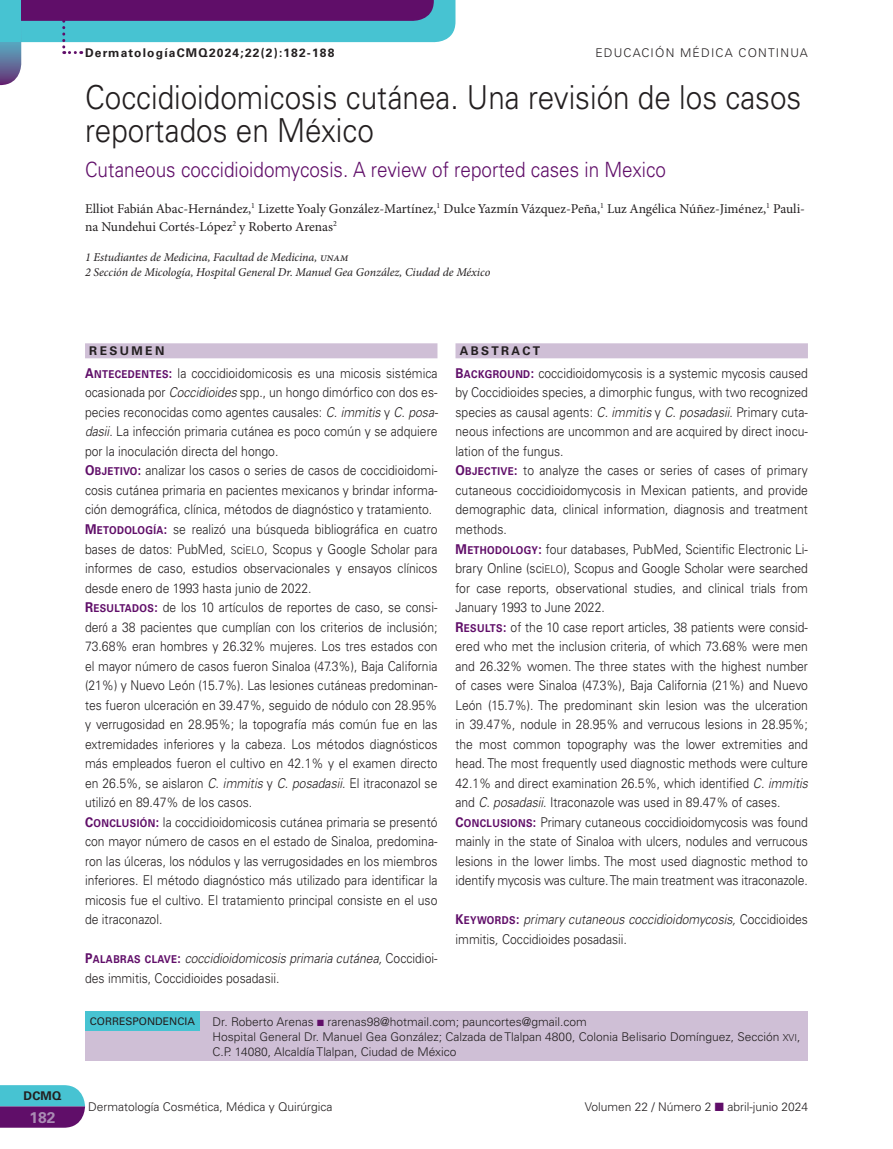
<style>
.page{position:relative;width:893px;height:1149px;background:#fff}
.page>*{position:absolute;margin:0;border:0;box-sizing:border-box;transform-origin:0 0}
.t1{font:300 33px/33px "Univers LT Std";color:#231f20;scale:.9 1}
.t2{font:300 21px "Univers LT Std";color:#600e69;scale:.9 1}
.t3{font:700 15.45px "Univers LT Std";color:#aa8cb4}
.t4{font:300 13.5px/19.5px "Univers LT Std";color:#231f20;scale:.9 1}
.t5{font:13.5px/18px "Minion Pro";letter-spacing:-.005em;color:#231f20}
.t6{font:300 12px/15px "Univers LT Std";color:#231f20}
.t7{font:italic 12px/15px "Minion Pro";letter-spacing:-.005em;color:#231f20}
.t8{font:700 12px "Univers LT Std";letter-spacing:.1em;color:#231f20}
.t9{font:300 12px "Univers LT Std";letter-spacing:.1em;color:#231f20}
.t10{font:700 12px "Univers LT Std";letter-spacing:.2em;color:#231f20}
.t11{font:10.5px "Univers LT Std";color:#231f20}
.s1{font-family:"Univers LT Std Bold SC800";font-weight:400;color:#600e69}
.s2{font-family:"Univers LT Std Bold SC800";font-weight:400;font-size:10.8px;color:#600e69}
.s3{font-style:italic}
.s4{font-family:"Univers LT Std Light SC800";font-weight:400;font-size:10.8px}
.s5{font-stretch:condensed}
.s6{color:#600e69}
.s7{font-family:"Univers LT Std Light SC800";font-weight:400;font-size:9.6px}
</style>
<div class="page">
<svg style="left:0;top:0;width:455px;height:85px"></svg>
<svg style="left:0;top:1085px;width:85px;height:42px;background:#5d71a3"></svg>
<div style="left:0;top:0;width:21px;height:42px;background:#47c3d2"></div>
<div style="left:85px;top:1011px;width:723px;height:49px;background:#cfbfd6"></div>
<div style="left:85px;top:1011px;width:115px;height:19px;background:#47c3d2"></div>
<div style="left:455px;top:343px;width:353px;height:15px;background:#cfbfd6"></div>
<div style="left:85px;top:343px;width:352px;height:15px;background:#cfbfd6"></div>
<p class="t8" style="left:85px;top:46px;width:251px">DermatologíaCMQ2024;22(2):182-188</p>
<p class="t9" style="left:595px;top:46px;width:214px">EDUCACIÓN MÉDICA CONTINUA</p>
<h1 class="t1" style="left:85px;top:81px;width:797px">Coccidioidomicosis cutánea. Una revisión de los casos reportados en México</h1>
<h2 class="t2" style="left:85px;top:156px;width:647px">Cutaneous coccidioidomycosis. A review of reported cases in Mexico</h2>
<p class="t5" style="left:85px;top:200px;width:722px">Elliot Fabián Abac-Hernández,<sup>1</sup> Lizette Yoaly González-Martínez,<sup>1</sup> Dulce Yazmín Vázquez-Peña,<sup>1</sup> Luz Angélica Núñez-Jiménez,<sup>1</sup> Pauli&shy;na Nundehui Cortés-López<sup>2</sup> y Roberto Arenas<sup>2</sup></p>
<p class="t7" style="left:85px;top:249px;width:407px">1 Estudiantes de Medicina, Facultad de Medicina, unam<br>2 Sección de Micología, Hospital General Dr. Manuel Gea González, Ciudad de México</p>
<p class="t8" style="left:23px;top:1088px;width:40px">DCMQ</p>
<p class="t3" style="left:29px;top:1107px;width:28px">182</p>
<p class="t10" style="left:89px;top:344px;width:77px">RESUMEN</p>
<p class="t4" style="left:85px;top:363px;width:394px"><span class="s1">A</span><span class="s2">NTECEDENTES</span><span class="s1">:</span> la coccidioidomicosis es una micosis sistémica ocasionada por <span class="s3">Coccidioides</span> spp., un hongo dimórfico con dos es&shy;pecies reconocidas como agentes causales: <span class="s3">C. immitis</span> y <span class="s3">C. posa&shy;dasii</span>. La infección primaria cutánea es poco común y se adquiere por la inoculación directa del hongo.<br><span class="s1">O</span><span class="s2">BJETIVO</span><span class="s1">:</span> analizar los casos o series de casos de coccidioidomi&shy;cosis cutánea primaria en pacientes mexicanos y brindar informa&shy;ción demográfica, clínica, métodos de diagnóstico y tratamiento.<br><span class="s1">M</span><span class="s2">ETODOLOGÍA</span><span class="s1">:</span> se realizó una búsqueda bibliográfica en cuatro bases de datos: PubMed, <span class="s4">S</span>ci<span class="s4">ELO</span>, Scopus y Google Scholar para informes de caso, estudios observacionales y ensayos clínicos desde enero de 1993 hasta junio de 2022.<br><span class="s1">R</span><span class="s2">ESULTADOS</span><span class="s1">:</span> de los 10 artículos de reportes de caso, se consi&shy;der<span class="s5">ó a</span> 38 pacientes que cumplían con los criterios de inclusión; 73.68% eran hombres y 26.32% mujeres. Los tres estados con el mayor número de casos fueron Sinaloa (47.3%), Baja California (21%) y Nuevo León (15.7%). Las lesiones cutáneas predominan&shy;tes fueron ulceración en 39.47%, seguido de nódulo con 28.95% y verrugosidad en 28.95%; la topografía más común fue en las extremidades inferiores y la cabeza. Los métodos diagnósticos más empleados fueron el cultivo en 42.1% y el examen directo en 26.5%, se aislaron <span class="s3">C. immitis</span> y <span class="s3">C. posadasii</span>. El itraconazol se utilizó en 89.47% de los casos.<br><span class="s1">C</span><span class="s2">ONCLUSIÓN</span><span class="s1">:</span> la coccidioidomicosis cutánea primaria se presentó con mayor número de casos en el estado de Sinaloa, predomina&shy;ron las úlceras, los nódulos y las verrugosidades en los miembros inferiores. El método diagnóstico más utilizado para identificar la micosis fue el cultivo. El tratamiento principal consiste en el uso de itraconazol.</p>
<p class="t4" style="left:85px;top:948px;width:393px"><span class="s1">P</span><span class="s2">ALABRAS CLAVE</span><span class="s1">:</span> <span class="s3">coccidioidomicosis primaria cutánea,</span> Coccidioi&shy;des immitis, Coccidioides posadasii.</p>
<p class="t10" style="left:460px;top:344px;width:82px">ABSTRACT</p>
<p class="t4" style="left:455px;top:363px;width:393px"><span class="s1">B</span><span class="s2">ACKGROUND</span><span class="s1">:</span> coccidioidomycosis is a systemic mycosis caused by Coccidioides species, a dimorphic fungus, with two recognized species as causal agents: <span class="s3">C. immitis</span> y <span class="s3">C. posadasii</span>. Primary cuta&shy;neous infections are uncommon and are acquired by direct inocu&shy;lation of the fungus.<br><span class="s1">O</span><span class="s2">BJECTIVE</span><span class="s1">:</span> to analyze the cases or series of cases of primary cutaneous coccidioidomycosis in Mexican patients, and provide demographic data, clinical information, diagnosis and treatment methods.<br><span class="s1">M</span><span class="s2">ETHODOLOGY</span><span class="s1">:</span> four databases, PubMed, Scientific Electronic Li&shy;brary Online (sci<span class="s4">ELO</span>), Scopus and Google Scholar were searched for case reports, observational studies, and clinical trials from January 1993 to June 2022.<br><span class="s1">R</span><span class="s2">ESULTS</span><span class="s1">:</span> of the 10 case report articles, 38 patients were consid&shy;ered who met the inclusion criteria, of which 73.68% were men and 26.32% women. The three states with the highest number of cases were Sinaloa (47.3%), Baja California (21%) and Nuevo León (15.7%). The predominant skin lesion was the ulceration in 39.47%, nodule in 28.95% and verrucous lesions in 28.95%; the most common topography was the lower extremities and head. The most frequently used diagnostic methods were culture 42.1% and direct examination 26.5%, which identified <span class="s3">C. immitis </span>and <span class="s3">C. posadasii</span>. Itraconazole was used in 89.47% of cases.<br><span class="s1">C</span><span class="s2">ONCLUSIONS</span><span class="s1">:</span> Primary cutaneous coccidioidomycosis was found mainly in the state of Sinaloa with ulcers, nodules and verrucous lesions in the lower limbs. The most used diagnostic method to identify mycosis was culture. The main treatment was itraconazole.</p>
<p class="t4" style="left:455px;top:909px;width:393px"><span class="s1">K</span><span class="s2">EYWORDS</span><span class="s1">:</span> <span class="s3">primary cutaneous coccidioidomycosis,</span> Coccidioides immitis<span class="s3">,</span> Coccidioides posadasii<span class="s3">.</span></p>
<p class="t11" style="left:90px;top:1014px;width:107px">CORRESPONDENCIA</p>
<p class="t6" style="left:213px;top:1013px;width:589px">Dr. Roberto Arenas <span class="s6">■</span> rarenas98@hotmail.com; pauncortes@gmail.com<br>Hospital General Dr. Manuel Gea González; Calzada de Tlalpan 4800, Colonia Belisario Domínguez, Sección <span class="s7">XVI</span>,<br>C.P. 14080, Alcaldía Tlalpan, Ciudad de México</p>
<p class="t6" style="left:88px;top:1098px;width:246px">Dermatología Cosmética, Médica y Quirúrgica</p>
<p class="t6" style="left:585px;top:1098px;width:225px">Volumen 22 / Número 2 <span class="s6">■</span> abril-junio 2024</p>
</div>
